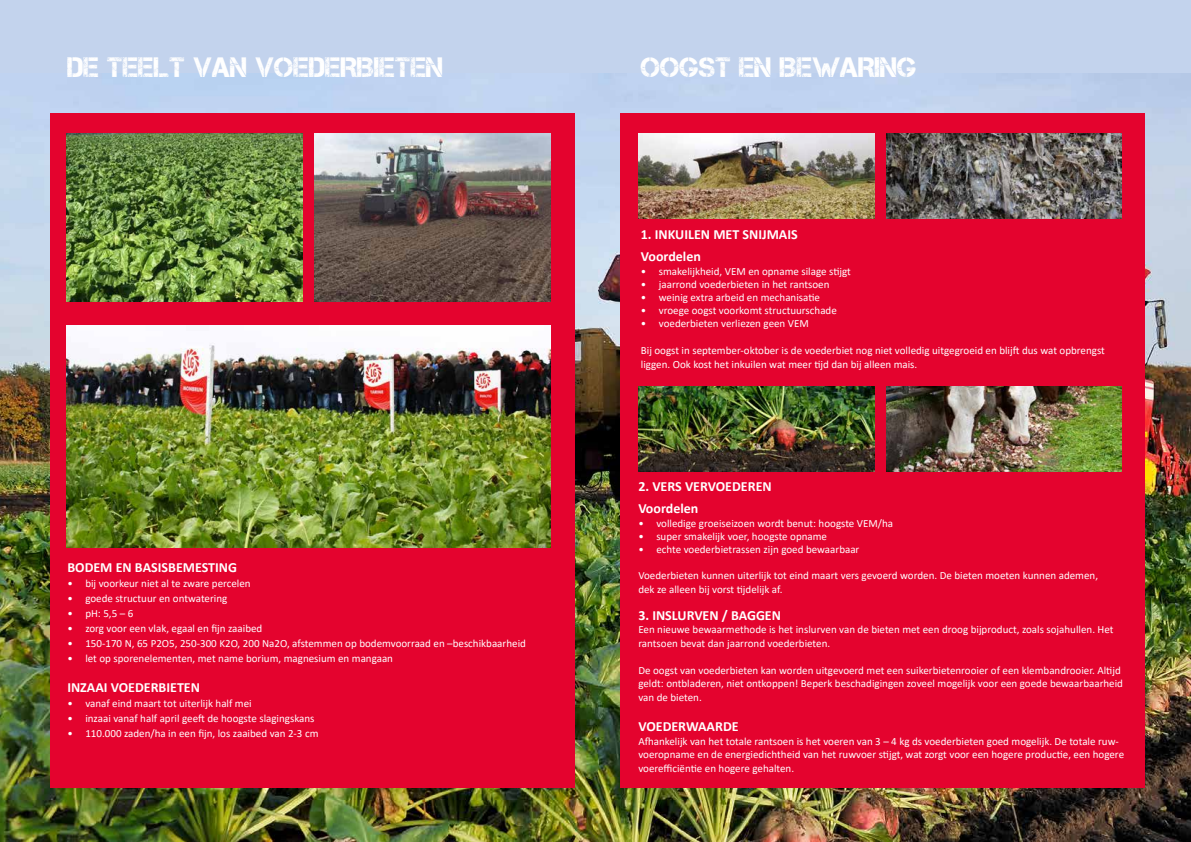
<style>
.page{position:relative;width:1191px;height:842px;background:#c3d3ed}
.page>*{position:absolute;margin:0;border:0;box-sizing:border-box;transform-origin:0 0}
.t1{font:28px "Captureit";color:#fff}
.t2{font:700 14px/22px "Calibri";color:#fff}
.t3{font:11px/13.2px "Calibri";color:#fff}
</style>
<div class="page">
<img style="left:0;top:74px;width:1191px;height:768px">
<div style="left:50px;top:113px;width:524px;height:675px;background:#e4032e"></div>
<div style="left:620px;top:113px;width:524px;height:675px;background:#e4032e"></div>
<img style="left:67px;top:326px;width:483px;height:222px">
<img style="left:67px;top:133px;width:235px;height:169px">
<img style="left:314px;top:133px;width:236px;height:169px">
<img style="left:886px;top:386px;width:235px;height:85px">
<img style="left:638px;top:386px;width:236px;height:85px">
<img style="left:886px;top:133px;width:235px;height:85px">
<img style="left:638px;top:133px;width:236px;height:85px">
<h1 class="t1" style="left:67px;top:51px;width:377px">DE TEELT VAN VOEDERBIETEN</h1>
<p class="t2" style="left:67px;top:556px;width:171px">BODEM EN BASISBEMESTING</p>
<p class="t3" style="left:67px;top:576px;width:185px">• bij voorkeur niet al te zware percelen</p>
<p class="t3" style="left:67px;top:591px;width:161px">• goede structuur en ontwatering</p>
<p class="t3" style="left:67px;top:606px;width:67px">• pH: 5,5 – 6</p>
<p class="t3" style="left:67px;top:621px;width:196px">• zorg voor een vlak, egaal en fijn zaaibed</p>
<p class="t3" style="left:67px;top:636px;width:460px">• 150-170 N, 65 P2O5, 250-300 K2O, 200 Na2O, afstemmen op bodemvoorraad en –beschikbaarheid</p>
<p class="t3" style="left:67px;top:651px;width:327px">• let op sporenelementen, met name borium, magnesium en mangaan</p>
<p class="t2" style="left:67px;top:676px;width:134px">INZAAI VOEDERBIETEN</p>
<p class="t3" style="left:67px;top:696px;width:186px">• vanaf eind maart tot uiterlijk half mei</p>
<p class="t3" style="left:67px;top:711px;width:249px">• inzaai vanaf half april geeft de hoogste slagingskans</p>
<p class="t3" style="left:67px;top:726px;width:253px">• 110.000 zaden/ha in een fijn, los zaaibed van 2-3 cm</p>
<h1 class="t1" style="left:641px;top:51px;width:277px">OOGST en BEWARING</h1>
<p class="t2" style="left:641px;top:223px;width:158px">1. INKUILEN MET SNIJMAIS<br>Voordelen</p>
<p class="t3" style="left:641px;top:264px;width:211px">• smakelijkheid, VEM en opname silage stijgt</p>
<p class="t3" style="left:641px;top:277px;width:190px">• jaarrond voederbieten in het rantsoen</p>
<p class="t3" style="left:641px;top:290px;width:181px">• weinig extra arbeid en mechanisatie</p>
<p class="t3" style="left:641px;top:304px;width:197px">• vroege oogst voorkomt structuurschade</p>
<p class="t3" style="left:641px;top:317px;width:169px">• voederbieten verliezen geen VEM</p>
<p class="t3" style="left:641px;top:343px;width:465px;line-height:14.4px">Bij oogst in september-oktober is de voederbiet nog niet volledig uitgegroeid en blijft dus wat opbrengst liggen. Ook kost het inkuilen wat meer tijd dan bij alleen mais.</p>
<p class="t2" style="left:638px;top:476px;width:135px">2. VERS VERVOEDEREN<br>Voordelen</p>
<p class="t3" style="left:638px;top:516px;width:256px">• volledige groeiseizoen wordt benut: hoogste VEM/ha</p>
<p class="t3" style="left:638px;top:529px;width:190px">• super smakelijk voer, hoogste opname</p>
<p class="t3" style="left:638px;top:542px;width:223px">• echte voederbietrassen zijn goed bewaarbaar</p>
<p class="t3" style="left:638px;top:569px;width:461px">Voederbieten kunnen uiterlijk tot eind maart vers gevoerd worden. De bieten moeten kunnen ademen, dek ze alleen bij vorst tijdelijk af.</p>
<p class="t2" style="left:638px;top:604px;width:144px">3. INSLURVEN / BAGGEN</p>
<p class="t3" style="left:638px;top:623px;width:477px">Een nieuwe bewaarmethode is het inslurven van de bieten met een droog bijproduct, zoals sojahullen. Het rantsoen bevat dan jaarrond voederbieten.</p>
<p class="t3" style="left:638px;top:664px;width:486px">De oogst van voederbieten kan worden uitgevoerd met een suikerbietenrooier of een klembandrooier. Altijd geldt: ontbladeren, niet ontkoppen! Beperk beschadigingen zoveel mogelijk voor een goede bewaarbaarheid van de bieten.</p>
<p class="t2" style="left:638px;top:716px;width:102px">VOEDERWAARDE</p>
<p class="t3" style="left:638px;top:734px;width:487px">Afhankelijk van het totale rantsoen is het voeren van 3 – 4 kg ds voederbieten goed mogelijk. De totale ruw&shy;voeropname en de energiedichtheid van het ruwvoer stijgt, wat zorgt voor een hogere productie, een hogere</p>
<p class="t3" style="left:638px;top:762px;width:157px">voerefficiëntie en hogere gehalten.</p>
</div>
